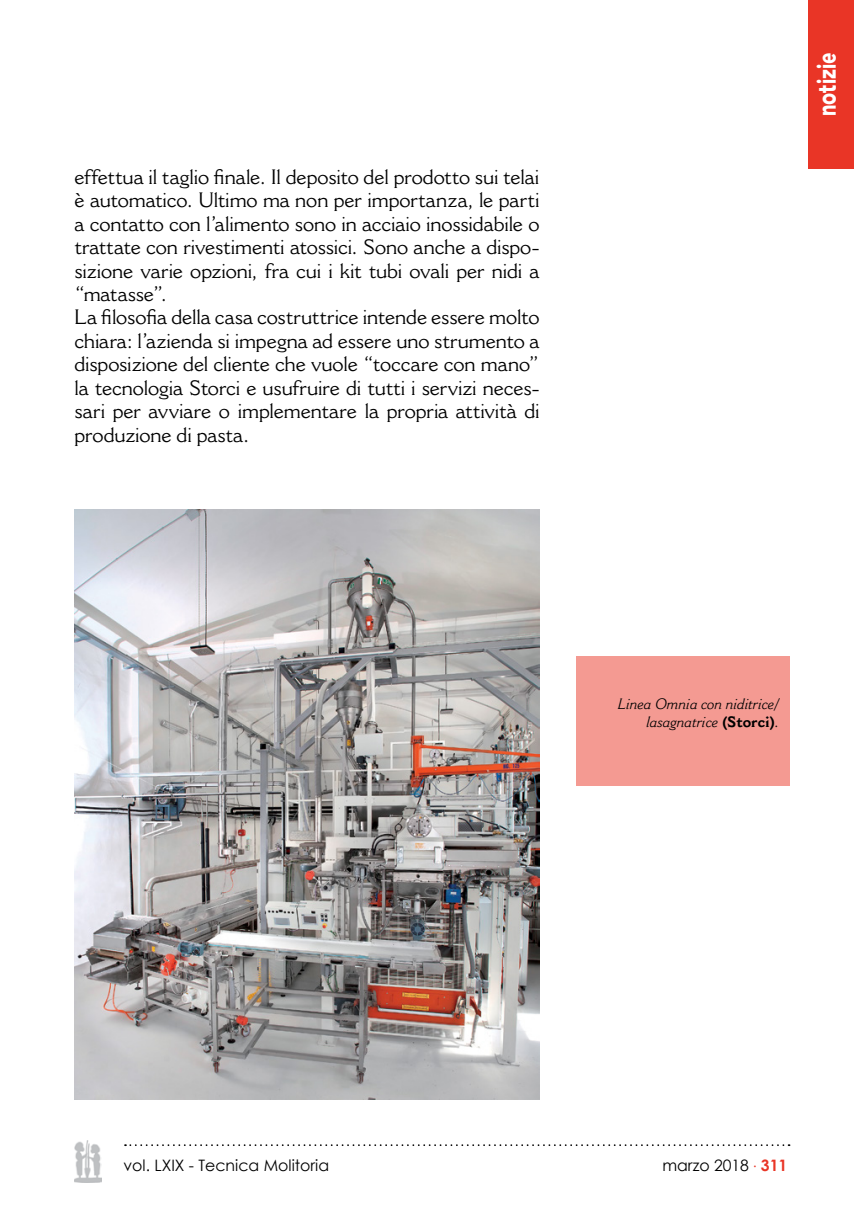
<style>
.page{position:relative;width:854px;height:1211px;background:#fff}
.page>*{position:absolute;margin:0;border:0;box-sizing:border-box;transform-origin:0 0}
.t1{font:900 26.25px "Avenir LT Std";color:#fff;scale:.76 1}
.t2{font:20.47px/23.4px "Cantoria MT Std";letter-spacing:-.005em;color:#000}
.t3{font:15.75px "Century Gothic";color:#000}
.t4{font:italic 14.88px/17.5px "Cantoria MT Std";letter-spacing:-.005em;color:#000;text-align:right}
.s1{font-weight:700;font-style:normal}
.s2{font-weight:700;color:#e93526}
</style>
<div class="page">
<img style="left:74px;top:1140px;width:27px;height:42px">
<svg style="left:125px;top:1144px;width:664px;height:1px"></svg>
<div style="left:808px;top:0;width:45px;height:169px;background:#e93526"></div>
<div style="left:575px;top:656px;width:214px;height:129px;background:#f49a92"></div>
<img style="left:74px;top:509px;width:465px;height:590px">
<p class="t2" style="left:74px;top:165px;width:466px">effettua il taglio finale. Il deposito del prodotto sui telai è automatico. Ultimo ma non per importanza, le parti a contatto con l’alimento sono in acciaio inossidabile o trattate con rivestimenti atossici. Sono anche a dispo&shy;sizione varie opzioni, fra cui i kit tubi ovali per nidi a “matasse”.<br>La filosofia della casa costruttrice intende essere molto chiara: l’azienda si impegna ad essere uno strumento a disposizione del cliente che vuole “toccare con mano” la tecnologia Storci e usufruire di tutti i servizi neces&shy;sari per avviare o implementare la propria attività di produzione di pasta.</p>
<p class="t1" style="left:810px;top:116px;width:85px;rotate:-90deg">notizie</p>
<p class="t4" style="left:618px;top:695px;width:163px">Linea Omnia con niditrice/ lasagnatrice <span class="s1">(Storci)</span>.</p>
<p class="t3" style="left:123px;top:1155px;width:207px">vol. LXIX - Tecnica Molitoria</p>
<p class="t3" style="left:662px;top:1155px;width:126px">marzo 2018 <sub>˙</sub> <span class="s2">311</span></p>
</div>
